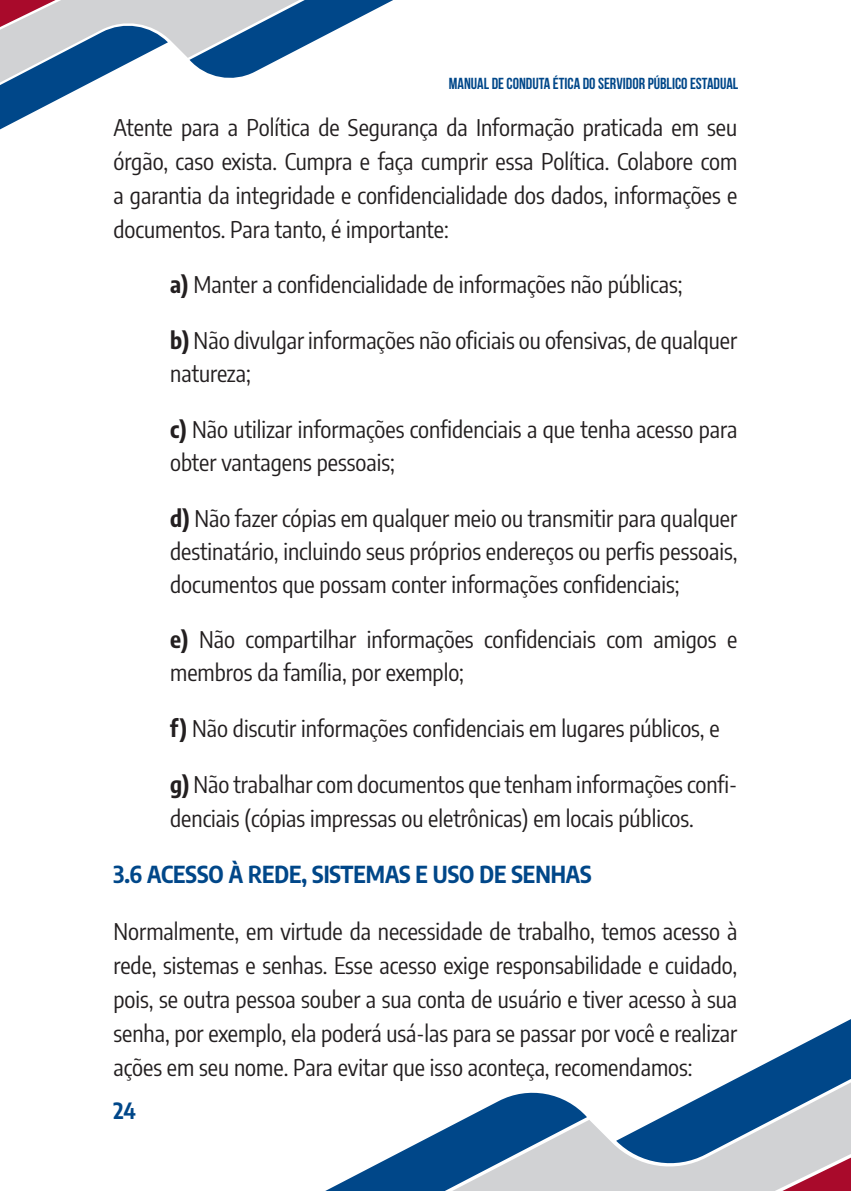
<style>
.page{position:relative;width:851px;height:1191px;background:#fff}
.page>*{position:absolute;margin:0;border:0;box-sizing:border-box;transform-origin:0 0}
.t1{font:23px/34px "Encode Sans Condensed";color:#231f20}
.t2{font:700 23px "Encode Sans Condensed";color:#004789}
.t3{font:700 22px "Encode Sans Condensed";color:#004789}
.t4{font:16px "Bebas Neue";color:#004789}
.s1{font-weight:700}
</style>
<div class="page">
<svg style="left:0;top:0;width:393px;height:130px"></svg>
<svg style="left:587px;top:1120px;width:29px;height:71px;fill:#d1d2d4"></svg>
<svg style="left:325px;top:1092px;width:262px;height:99px"></svg>
<svg style="left:616px;top:1019px;width:235px;height:172px"></svg>
<p class="t4" style="left:449px;top:74px;width:291px">MANUAL DE CONDUTA ÉTICA DO SERVIDOR PÚBLICO ESTADUAL</p>
<p class="t1" style="left:113px;top:109px;width:625px;text-align:justify">Atente para a Política de Segurança da Informação praticada em seu órgão, caso exista. Cumpra e faça cumprir essa Política. Colabore com a garantia da integridade e confidencialidade dos dados, informações e documentos. Para tanto, é importante:</p>
<p class="t1" style="left:170px;top:267px;width:513px"><span class="s1">a)</span> Manter a confidencialidade de informações não públicas;</p>
<p class="t1" style="left:170px;top:323px;width:568px;line-height:33px"><span class="s1">b)</span> Não divulgar informações não oficiais ou ofensivas, de qualquer natureza;</p>
<p class="t1" style="left:170px;top:412px;width:568px;line-height:33px"><span class="s1">c)</span> Não utilizar informações confidenciais a que tenha acesso para obter vantagens pessoais;</p>
<p class="t1" style="left:170px;top:500px;width:568px;line-height:33px;text-align:justify"><span class="s1">d)</span> Não fazer cópias em qualquer meio ou transmitir para qualquer destinatário, incluindo seus próprios endereços ou perfis pessoais, documentos que possam conter informações confidenciais;</p>
<p class="t1" style="left:170px;top:622px;width:568px;line-height:33px"><span class="s1">e)</span> Não compartilhar informações confidenciais com amigos e membros da família, por exemplo;</p>
<p class="t1" style="left:170px;top:710px;width:551px"><span class="s1">f)</span> Não discutir informações confidenciais em lugares públicos, e</p>
<p class="t1" style="left:170px;top:766px;width:568px"><span class="s1">g)</span> Não trabalhar com documentos que tenham informações confi&shy;denciais (cópias impressas ou eletrônicas) em locais públicos.</p>
<p class="t2" style="left:113px;top:857px;width:479px">3.6 ACESSO À REDE, SISTEMAS E USO DE SENHAS</p>
<p class="t1" style="left:113px;top:913px;width:625px;text-align:justify">Normalmente, em virtude da necessidade de trabalho, temos acesso à rede, sistemas e senhas. Esse acesso exige responsabilidade e cuidado, pois, se outra pessoa souber a sua conta de usuário e tiver acesso à sua senha, por exemplo, ela poderá usá-las para se passar por você e realizar ações em seu nome. Para evitar que isso aconteça, recomendamos:</p>
<p class="t3" style="left:113px;top:1094px;width:24px">24</p>
</div>
